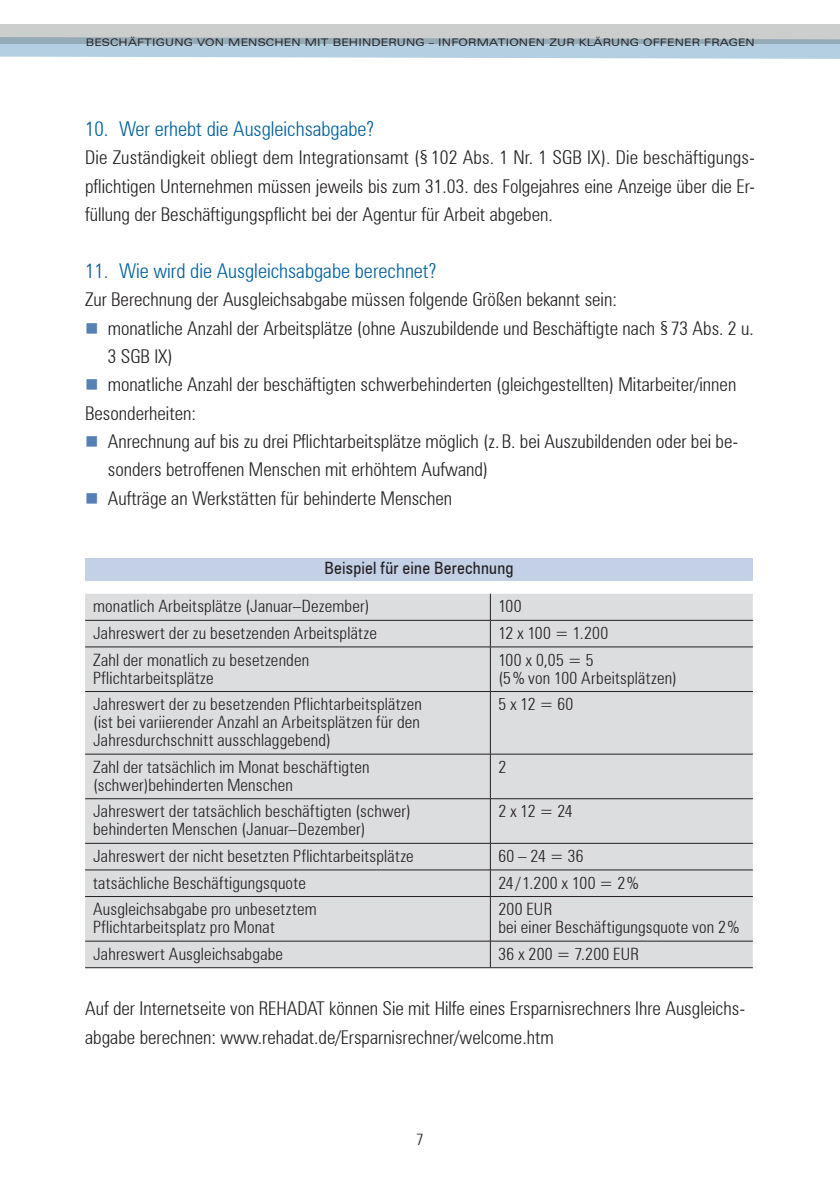
<style>
.page{position:relative;width:840px;height:1191px;background:#fff}
.page>*{position:absolute;margin:0;border:0;box-sizing:border-box;transform-origin:0 0}
.t1{font:300 condensed 20.4px "Zurich BT";color:#00609d}
.t2{font:300 condensed 19px/28.4px "Zurich BT";color:#231f20;text-align:justify}
.t3{font:300 condensed 17px/18px "Zurich BT";letter-spacing:.01em;color:#231f20}
.t4{font:condensed 17px "Zurich BT";letter-spacing:.015em;color:#231f20}
.t5{font:300 condensed 16px "Zurich BT";color:#231f20}
.t6{font:expanded 10.4px "Zurich BT";letter-spacing:.02em;color:#231f20}
</style>
<div class="page">
<svg style="left:0;top:43px;width:839px;height:16px;background:#b7d0e0"></svg>
<svg style="left:0;top:24px;width:839px;height:19px;background:#bec4c7"></svg>
<div style="left:85px;top:558px;width:667px;height:23px;background:#c4d0e5"></div>
<div style="left:85px;top:594px;width:667px;height:373px;background:#dcdddf"></div>
<hr style="left:85px;top:620px;width:405px;height:1px;background:#231f20">
<hr style="left:490px;top:620px;width:262px;height:1px;background:#231f20">
<svg style="left:489px;top:594px;width:1px;height:52px"></svg>
<hr style="left:85px;top:646px;width:405px;height:1px;background:#231f20">
<hr style="left:490px;top:646px;width:262px;height:1px;background:#231f20">
<hr style="left:489px;top:647px;width:1px;height:44px;background:#231f20">
<hr style="left:85px;top:691px;width:405px;height:1px;background:#231f20">
<hr style="left:490px;top:691px;width:262px;height:1px;background:#231f20">
<hr style="left:489px;top:692px;width:1px;height:62px;background:#231f20">
<hr style="left:85px;top:754px;width:405px;height:1px;background:#231f20">
<hr style="left:490px;top:754px;width:262px;height:1px;background:#231f20">
<hr style="left:489px;top:754px;width:1px;height:44px;background:#231f20">
<hr style="left:85px;top:798px;width:405px;height:1px;background:#231f20">
<hr style="left:490px;top:798px;width:262px;height:1px;background:#231f20">
<hr style="left:489px;top:799px;width:1px;height:44px;background:#231f20">
<hr style="left:85px;top:843px;width:405px;height:1px;background:#231f20">
<hr style="left:490px;top:843px;width:262px;height:1px;background:#231f20">
<hr style="left:85px;top:869px;width:405px;height:1px;background:#231f20">
<hr style="left:490px;top:869px;width:262px;height:1px;background:#231f20">
<svg style="left:489px;top:843px;width:1px;height:53px"></svg>
<hr style="left:85px;top:896px;width:405px;height:1px;background:#231f20">
<hr style="left:490px;top:896px;width:262px;height:1px;background:#231f20">
<hr style="left:489px;top:896px;width:1px;height:45px;background:#231f20">
<hr style="left:85px;top:940px;width:405px;height:1px;background:#231f20">
<hr style="left:490px;top:940px;width:262px;height:1px;background:#231f20">
<svg style="left:489px;top:941px;width:1px;height:26px"></svg>
<hr style="left:85px;top:967px;width:405px;height:1px;background:#231f20">
<hr style="left:490px;top:967px;width:262px;height:1px;background:#231f20">
<p class="t6" style="left:86px;top:37px;width:670px">BESCHÄFTIGUNG VON MENSCHEN MIT BEHINDERUNG – INFORMATIONEN ZUR KLÄRUNG OFFENER FRAGEN</p>
<p class="t1" style="left:85px;top:116px;width:290px">10. Wer erhebt die Ausgleichsabgabe?</p>
<p class="t2" style="left:85px;top:143px;width:670px">Die Zuständigkeit obliegt dem Integrationsamt (§ 102 Abs. 1 Nr. 1 SGB IX). Die beschäftigungs&shy;pflichtigen Unternehmen müssen jeweils bis zum 31.03. des Folgejahres eine Anzeige über die Er&shy;füllung der Beschäftigungspflicht bei der Agentur für Arbeit abgeben.</p>
<p class="t1" style="left:85px;top:258px;width:352px">11. Wie wird die Ausgleichsabgabe berechnet?</p>
<p class="t2" style="left:85px;top:285px;width:533px">Zur Berechnung der Ausgleichsabgabe müssen folgende Größen bekannt sein:</p>
<p class="t2" style="left:108px;top:313px;width:647px">monatliche Anzahl der Arbeitsplätze (ohne Auszubildende und Beschäftigte nach § 73 Abs. 2 u.</p>
<p class="t2" style="left:108px;top:342px;width:66px">3 SGB IX)</p>
<p class="t2" style="left:108px;top:370px;width:629px">monatliche Anzahl der beschäftigten schwerbehinderten (gleichgestellten) Mitarbeiter/innen</p>
<p class="t2" style="left:85px;top:398px;width:112px">Besonderheiten:</p>
<p class="t2" style="left:108px;top:427px;width:631px">Anrechnung auf bis zu drei Pflichtarbeitsplätze möglich (z. B. bei Auszubildenden oder bei be-</p>
<p class="t2" style="left:108px;top:455px;width:381px">sonders betroffenen Menschen mit erhöhtem Aufwand)</p>
<p class="t2" style="left:108px;top:483px;width:346px">Aufträge an Werkstätten für behinderte Menschen</p>
<p class="t4" style="left:324px;top:558px;width:190px">Beispiel für eine Berechnung</p>
<p class="t3" style="left:93px;top:597px;width:278px">monatlich Arbeitsplätze (Januar–Dezember)</p>
<p class="t3" style="left:498px;top:597px;width:25px">100</p>
<p class="t3" style="left:93px;top:624px;width:285px">Jahreswert der zu besetzenden Arbeitsplätze</p>
<p class="t3" style="left:498px;top:624px;width:111px">12 x 100 = 1.200</p>
<p class="t3" style="left:93px;top:650px;width:217px">Zahl der monatlich zu besetzenden<br>Pflichtarbeitsplätze</p>
<p class="t3" style="left:498px;top:650px;width:180px">100 x 0,05 = 5<br>(5% von 100 Arbeitsplätzen)</p>
<p class="t3" style="left:93px;top:695px;width:330px;text-align:justify">Jahreswert der zu besetzenden Pflichtarbeitsplätzen (ist bei variierender Anzahl an Arbeitsplätzen für den Jahresdurchschnitt ausschlaggebend)</p>
<p class="t3" style="left:498px;top:695px;width:76px">5 x 12 = 60</p>
<p class="t3" style="left:93px;top:757px;width:278px">Zahl der tatsächlich im Monat beschäftigten (schwer)behinderten Menschen</p>
<p class="t3" style="left:498px;top:757px;width:9px">2</p>
<p class="t3" style="left:93px;top:802px;width:319px">Jahreswert der tatsächlich beschäftigten (schwer) behinderten Menschen (Januar–Dezember)</p>
<p class="t3" style="left:498px;top:802px;width:76px">2 x 12 = 24</p>
<p class="t3" style="left:93px;top:846px;width:322px">Jahreswert der nicht besetzten Pflichtarbeitsplätze</p>
<p class="t3" style="left:498px;top:846px;width:87px">60 – 24 = 36</p>
<p class="t3" style="left:93px;top:873px;width:214px">tatsächliche Beschäftigungsquote</p>
<p class="t3" style="left:498px;top:873px;width:141px">24/1.200 x 100 = 2%</p>
<p class="t3" style="left:93px;top:900px;width:225px">Ausgleichsabgabe pro unbesetztem<br>Pflichtarbeitsplatz pro Monat</p>
<p class="t3" style="left:498px;top:900px;width:242px">200 EUR<br>bei einer Beschäftigungsquote von 2%</p>
<p class="t3" style="left:93px;top:944px;width:191px">Jahreswert Ausgleichsabgabe</p>
<p class="t3" style="left:498px;top:944px;width:142px">36 x 200 = 7.200 EUR</p>
<p class="t2" style="left:85px;top:994px;width:661px">Auf der Internetseite von REHADAT können Sie mit Hilfe eines Ersparnisrechners Ihre Ausgleichs&shy;abgabe berechnen: www.rehadat.de/Ersparnisrechner/welcome.htm</p>
<p class="t5" style="left:416px;top:1129px;width:9px">7</p>
</div>
